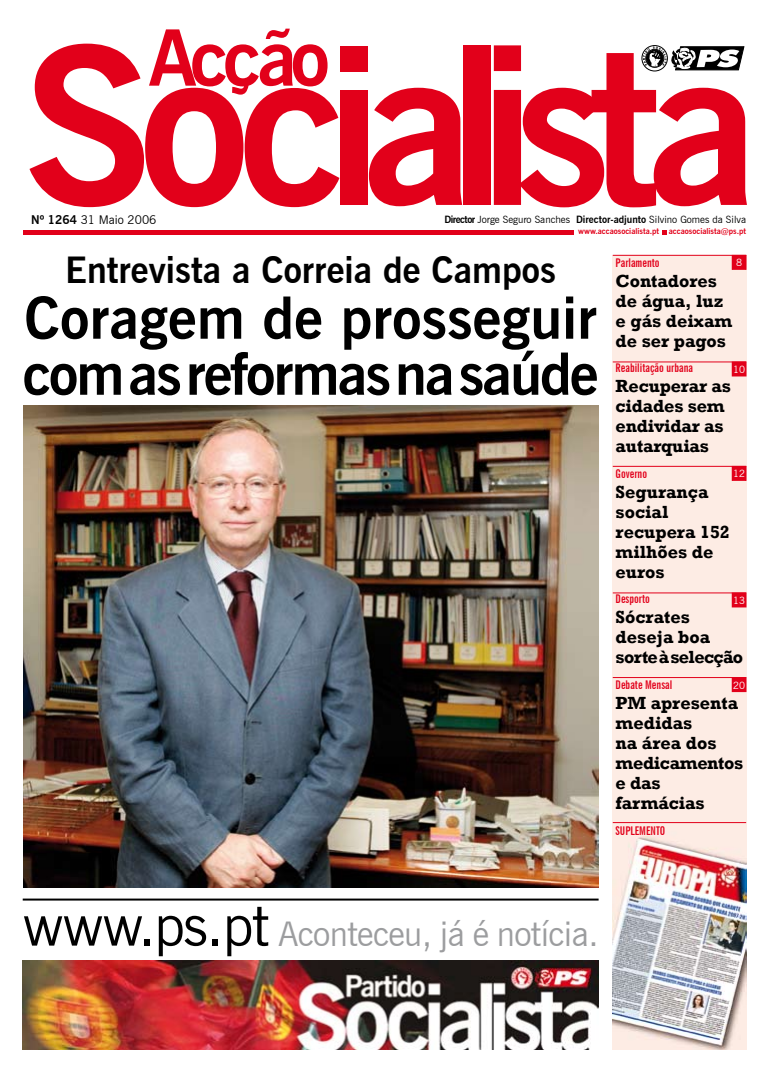
<style>
.page{position:relative;width:766px;height:1078px;background:#fff}
.page>*{position:absolute;margin:0;border:0;box-sizing:border-box;transform-origin:0 0}
.t1{font:700 58px/56px "News Gothic BT";color:#000}
.t2{font:56px "News Gothic BT";letter-spacing:-.02em;color:#000}
.t3{font:700 36px "News Gothic BT";color:#000}
.t4{font:34px "News Gothic BT";letter-spacing:-.02em;color:#9c9d9f}
.t5{font:700 18px/20px "Rockwell";color:#000}
.t6{font:700 extra-condensed 12px "News Gothic BT";color:#e2001a}
.t7{font:12px "News Gothic BT";color:#000}
.t8{font:10px "News Gothic BT";color:#000}
.t9{font:10px "News Gothic BT";color:#fff}
.t10{font:700 8px "News Gothic BT";color:#e2001a}
.s1{font-weight:700}
</style>
<div class="page">
<img style="left:612px;top:256px;width:133px;height:793px">
<hr style="left:23px;top:230px;width:550px;height:4px;background:#e2001a">
<svg style="left:662px;top:230px;width:4px;height:4px"></svg>
<svg style="left:369px;top:88px;width:93px;height:118px"></svg>
<div style="left:463px;top:45px;width:27px;height:160px;background:#e2001a"></div>
<svg style="left:493px;top:45px;width:253px;height:162px"></svg>
<div style="left:340px;top:46px;width:27px;height:26px;background:#e2001a"></div>
<div style="left:340px;top:91px;width:27px;height:114px;background:#e2001a"></div>
<svg style="left:29px;top:29px;width:310px;height:178px"></svg>
<hr style="left:612px;top:361px;width:134px;height:1px;background:#e2001a">
<div style="left:732px;top:362px;width:13px;height:14px;background:#e2001a"></div>
<div style="left:732px;top:362px;width:14px;height:14px;border:1px solid #e2001a"></div>
<hr style="left:612px;top:822px;width:134px;height:1px;background:#e2001a">
<hr style="left:612px;top:592px;width:134px;height:1px;background:#e2001a">
<div style="left:732px;top:593px;width:13px;height:13px;background:#e2001a"></div>
<div style="left:732px;top:592px;width:14px;height:15px;border:1px solid #e2001a"></div>
<hr style="left:612px;top:255px;width:134px;height:1px;background:#e2001a">
<div style="left:732px;top:255px;width:13px;height:14px;background:#e2001a"></div>
<div style="left:732px;top:255px;width:14px;height:14px;border:1px solid #e2001a"></div>
<hr style="left:612px;top:466px;width:134px;height:1px;background:#e2001a">
<div style="left:732px;top:466px;width:13px;height:14px;background:#e2001a"></div>
<div style="left:732px;top:466px;width:14px;height:14px;border:1px solid #e2001a"></div>
<img style="left:23px;top:960px;width:575px;height:88px">
<hr style="left:23px;top:898px;width:575px;height:2px;background:#000">
<img style="left:23px;top:405px;width:575px;height:482px">
<hr style="left:612px;top:677px;width:134px;height:1px;background:#e2001a">
<div style="left:732px;top:677px;width:13px;height:14px;background:#e2001a"></div>
<div style="left:732px;top:677px;width:14px;height:14px;border:1px solid #e2001a"></div>
<p class="t7" style="left:31px;top:212px;width:127px"><span class="s1">Nº 1264</span> 31 Maio 2006</p>
<p class="t8" style="left:444px;top:213px;width:303px"><span class="s1">Director</span> Jorge Seguro Sanches <span class="s1">Director-adjunto</span> Silvino Gomes da Silva</p>
<p class="t10" style="left:578px;top:227px;width:169px">www.accaosocialista.pt accaosocialista@ps.pt</p>
<h3 class="t3" style="left:65px;top:248px;width:492px">Entrevista a Correia de Campos</h3>
<h1 class="t1" style="left:23px;top:289px;width:577px">Coragem de prosseguir com as reformas na saúde</h1>
<p class="t6" style="left:615px;top:255px;width:46px">Parlamento</p>
<p class="t5" style="left:615px;top:270px;width:118px">Contadores de água, luz e gás deixam de ser pagos</p>
<p class="t6" style="left:615px;top:360px;width:79px">Reabilitação urbana</p>
<p class="t5" style="left:615px;top:376px;width:117px">Recuperar as cidades sem endividar as autarquias</p>
<p class="t6" style="left:615px;top:466px;width:33px">Governo</p>
<p class="t5" style="left:615px;top:481px;width:116px">Segurança social recupera 152 milhões de euros</p>
<p class="t6" style="left:615px;top:591px;width:36px">Desporto</p>
<p class="t5" style="left:615px;top:607px;width:129px">Sócrates deseja boa sorte à selecção</p>
<p class="t6" style="left:615px;top:677px;width:58px">Debate Mensal</p>
<p class="t5" style="left:615px;top:692px;width:129px">PM apresenta medidas<br>na área dos medicamentos e das farmácias</p>
<p class="t6" style="left:615px;top:822px;width:51px">SUPLEMENTO</p>
<p class="t9" style="left:735px;top:257px;width:8px">8</p>
<p class="t9" style="left:732px;top:363px;width:14px">10</p>
<p class="t9" style="left:732px;top:467px;width:14px">12</p>
<p class="t9" style="left:732px;top:594px;width:14px">13</p>
<p class="t9" style="left:732px;top:679px;width:14px">20</p>
<h2 class="t2" style="left:23px;top:891px;width:248px">www.ps.pt</h2>
<h3 class="t4" style="left:278px;top:912px;width:322px">Aconteceu, já é notícia.</h3>
</div>
